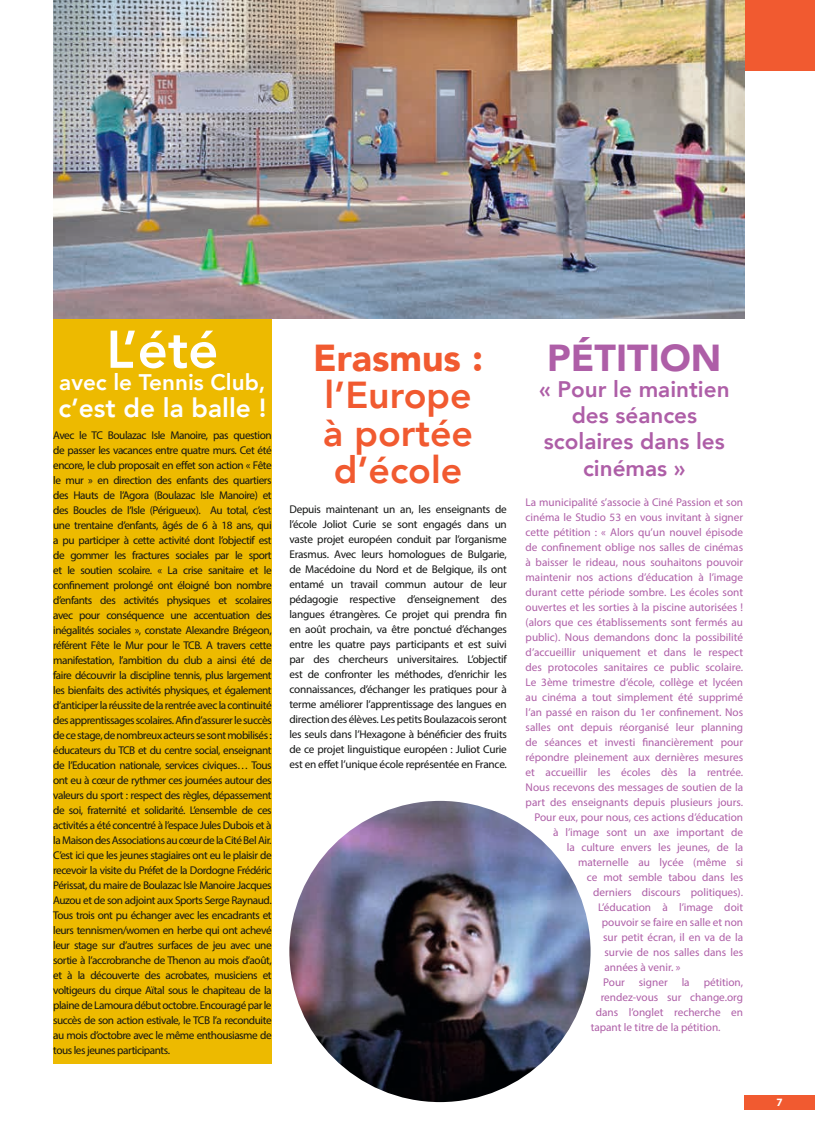
<style>
.page{position:relative;width:815px;height:1134px;background:#fff}
.page>*{position:absolute;margin:0;border:0;box-sizing:border-box;transform-origin:0 0}
.t1{font:800 52.5px "Avenir";color:#fff}
.t2{font:800 37.5px/37.5px "Avenir";color:#f15a30;text-align:justify}
.t3{font:900 37.5px "Avenir";color:#f15a30}
.t4{font:900 37.5px "Avenir";color:#ae5ea7}
.t5{font:800 26.25px "Avenir";color:#fff}
.t6{font:800 22.5px/26.2px "Avenir";color:#ae5ea7;text-align:center}
.t7{font:800 22.5px "Avenir";color:#fff}
.t8{font:11.25px/15px "Myriad Pro";letter-spacing:-.035em;color:#131413;text-align:justify}
.t9{font:11.25px "Myriad Pro";color:#ae5ea7}
.t10{font:700 11.25px "Myriad Pro";color:#fff}
</style>
<div class="page">
<div style="left:744px;top:0;width:71px;height:71px;background:#f15a30"></div>
<div style="left:53px;top:319px;width:219px;height:744px;background:#edba00"></div>
<img style="left:53px;top:0;width:691px;height:319px">
<img style="left:289px;top:801px;width:302px;height:301px;border-radius:151px">
<div style="left:744px;top:1095px;width:71px;height:14px;background:#f15a30"></div>
<h1 class="t1" style="left:106px;top:309px;width:113px">L’été</h1>
<h3 class="t7" style="left:59px;top:365px;width:208px">avec le Tennis Club,</h3>
<h3 class="t5" style="left:58px;top:387px;width:210px">c’est de la balle !</h3>
<p class="t8" style="left:53px;top:428px;width:220px">Avec le TC Boulazac Isle Manoire, pas question de passer les vacances entre quatre murs. Cet été encore, le club proposait en effet son action « Fête le mur » en direction des enfants des quartiers des Hauts de l’Agora (Boulazac Isle Manoire) et des Boucles de l’Isle (Périgueux). Au total, c’est une trentaine d’enfants, âgés de 6 à 18 ans, qui a pu participer à cette activité dont l’objectif est de gommer les fractures sociales par le sport et le soutien scolaire. « La crise sanitaire et le confinement prolongé ont éloigné bon nombre d’enfants des activités physiques et scolaires avec pour conséquence une accentuation des inégalités sociales », constate Alexandre Brégeon, référent Fête le Mur pour le TCB. A travers cette manifestation, l’ambition du club a ainsi été de faire découvrir la discipline tennis, plus largement les bienfaits des activités physiques, et également d’anticiper la réussite de la rentrée avec la continuité des apprentissages scolaires. Afin d’assurer le succès de ce stage, de nombreux acteurs se sont mobilisés : éducateurs du TCB et du centre social, enseignant de l’Education nationale, services civiques… Tous ont eu à cœur de rythmer ces journées autour des valeurs du sport : respect des règles, dépassement de soi, fraternité et solidarité. L’ensemble de ces activités a été concentré à l’espace Jules Dubois et à la Maison des Associations au cœur de la Cité Bel Air.<br>C’est ici que les jeunes stagiaires ont eu le plaisir de recevoir la visite du Préfet de la Dordogne Frédéric Périssat, du maire de Boulazac Isle Manoire Jacques Auzou et de son adjoint aux Sports Serge Raynaud.<br>Tous trois ont pu échanger avec les encadrants et leurs tennismen/women en herbe qui ont achevé leur stage sur d’autres surfaces de jeu avec une sortie à l’accrobranche de Thenon au mois d’août, et à la découverte des acrobates, musiciens et voltigeurs du cirque Aïtal sous le chapiteau de la plaine de Lamoura début octobre. Encouragé par le succès de son action estivale, le TCB l’a reconduite au mois d’octobre avec le même enthousiasme de tous les jeunes participants.</p>
<h2 class="t3" style="left:313px;top:325px;width:172px">Erasmus :</h2>
<h2 class="t2" style="left:323px;top:376px;width:151px">l’Europe à portée d’école</h2>
<p class="t8" style="left:289px;top:502px;width:219px">Depuis maintenant un an, les enseignants de l’école Joliot Curie se sont engagés dans un vaste projet européen conduit par l’organisme Erasmus. Avec leurs homologues de Bulgarie, de Macédoine du Nord et de Belgique, ils ont entamé un travail commun autour de leur pédagogie respective d’enseignement des langues étrangères. Ce projet qui prendra fin en août prochain, va être ponctué d’échanges entre les quatre pays participants et est suivi par des chercheurs universitaires. L’objectif est de confronter les méthodes, d’enrichir les connaissances, d’échanger les pratiques pour à terme améliorer l’apprentissage des langues en direction des élèves. Les petits Boulazacois seront les seuls dans l’Hexagone à bénéficier des fruits de ce projet linguistique européen : Juliot Curie est en effet l’unique école représentée en France.</p>
<h2 class="t4" style="left:547px;top:325px;width:176px">PÉTITION</h2>
<h3 class="t6" style="left:539px;top:376px;width:192px">« Pour le maintien des séances scolaires dans les cinémas »</h3>
<p class="t9" style="left:526px;top:495px;width:219px">La municipalité s’associe à Ciné Passion et son</p>
<p class="t9" style="left:526px;top:510px;width:219px">cinéma le Studio 53 en vous invitant à signer</p>
<p class="t9" style="left:526px;top:525px;width:219px">cette pétition : « Alors qu’un nouvel épisode</p>
<p class="t9" style="left:526px;top:540px;width:219px">de confinement oblige nos salles de cinémas</p>
<p class="t9" style="left:526px;top:555px;width:219px">à baisser le rideau, nous souhaitons pouvoir</p>
<p class="t9" style="left:526px;top:570px;width:219px">maintenir nos actions d’éducation à l’image</p>
<p class="t9" style="left:526px;top:585px;width:219px">durant cette période sombre. Les écoles sont</p>
<p class="t9" style="left:526px;top:600px;width:219px">ouvertes et les sorties à la piscine autorisées !</p>
<p class="t9" style="left:526px;top:615px;width:219px">(alors que ces établissements sont fermés au</p>
<p class="t9" style="left:526px;top:630px;width:219px">public). Nous demandons donc la possibilité</p>
<p class="t9" style="left:526px;top:645px;width:219px">d’accueillir uniquement et dans le respect</p>
<p class="t9" style="left:526px;top:660px;width:219px">des protocoles sanitaires ce public scolaire.</p>
<p class="t9" style="left:526px;top:675px;width:219px">Le 3ème trimestre d’école, collège et lycéen</p>
<p class="t9" style="left:526px;top:690px;width:219px">au cinéma a tout simplement été supprimé</p>
<p class="t9" style="left:526px;top:705px;width:219px">l’an passé en raison du 1er confinement. Nos</p>
<p class="t9" style="left:526px;top:720px;width:219px">salles ont depuis réorganisé leur planning</p>
<p class="t9" style="left:526px;top:735px;width:219px">de séances et investi financièrement pour</p>
<p class="t9" style="left:526px;top:750px;width:219px">répondre pleinement aux dernières mesures</p>
<p class="t9" style="left:526px;top:765px;width:219px">et accueillir les écoles dès la rentrée.</p>
<p class="t9" style="left:526px;top:780px;width:219px">Nous recevons des messages de soutien de la</p>
<p class="t9" style="left:526px;top:795px;width:219px">part des enseignants depuis plusieurs jours.</p>
<p class="t9" style="left:534px;top:810px;width:210px">Pour eux, pour nous, ces actions d’éducation</p>
<p class="t9" style="left:553px;top:825px;width:192px">à l’image sont un axe important de</p>
<p class="t9" style="left:567px;top:840px;width:178px">la culture envers les jeunes, de la</p>
<p class="t9" style="left:578px;top:855px;width:167px">maternelle au lycée (même si</p>
<p class="t9" style="left:587px;top:870px;width:158px">ce mot semble tabou dans les</p>
<p class="t9" style="left:593px;top:885px;width:151px">derniers discours politiques).</p>
<p class="t9" style="left:598px;top:900px;width:147px">L’éducation à l’image doit</p>
<p class="t9" style="left:602px;top:915px;width:143px">pouvoir se faire en salle et non</p>
<p class="t9" style="left:603px;top:930px;width:142px">sur petit écran, il en va de la</p>
<p class="t9" style="left:604px;top:945px;width:140px">survie de nos salles dans les</p>
<p class="t9" style="left:604px;top:960px;width:78px">années à venir. »</p>
<p class="t9" style="left:603px;top:975px;width:142px">Pour signer la pétition,</p>
<p class="t9" style="left:601px;top:990px;width:144px">rendez-vous sur change.org</p>
<p class="t9" style="left:596px;top:1005px;width:149px">dans l’onglet recherche en</p>
<p class="t9" style="left:591px;top:1020px;width:131px">tapant le titre de la pétition.</p>
<p class="t10" style="left:776px;top:1095px;width:8px">7</p>
</div>
